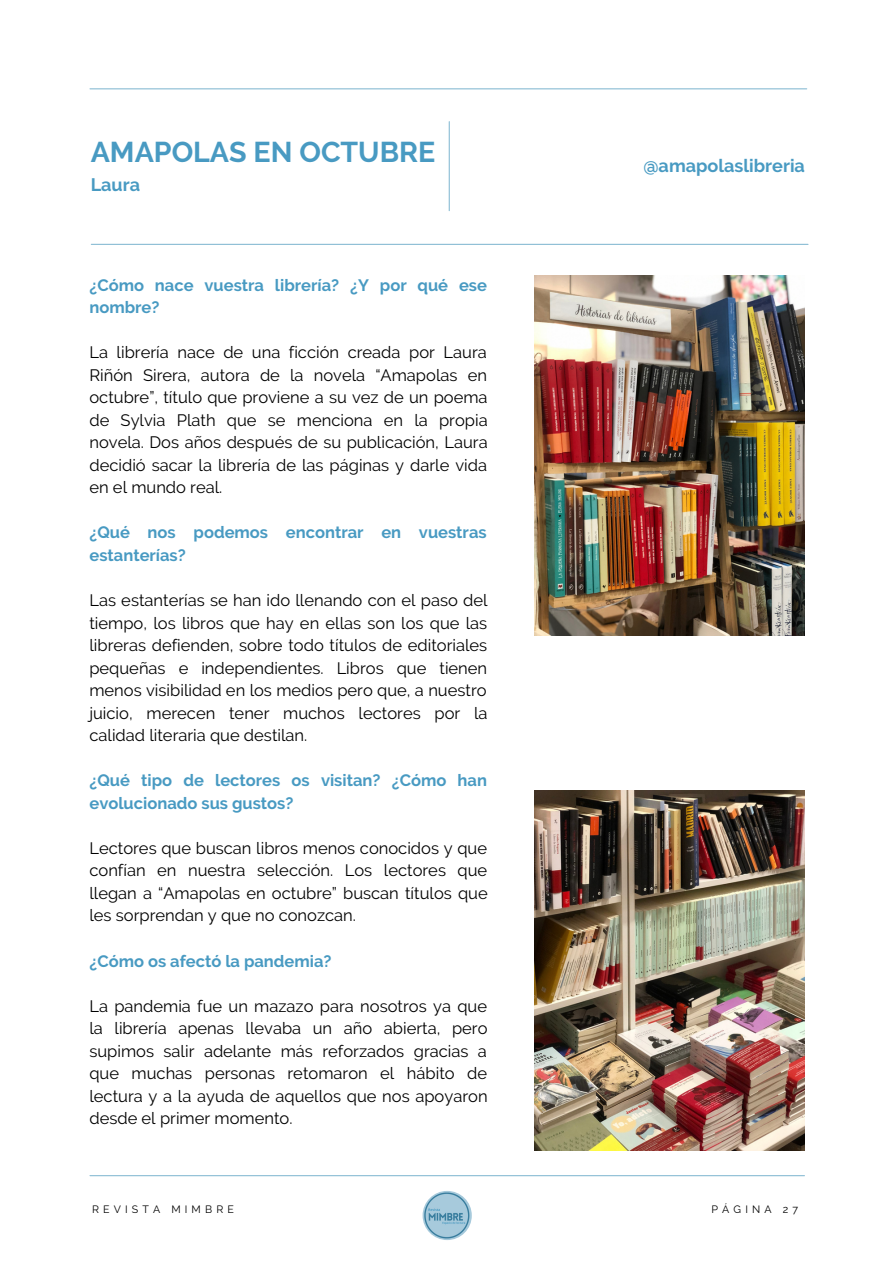
<style>
.page{position:relative;width:894px;height:1264px;background:#fff}
.page>*{position:absolute;margin:0;border:0;box-sizing:border-box;transform-origin:0 0}
.t1{font:700 28.5px "Raleway";color:#489ac2}
.t2{font:700 18px "Raleway";color:#489ac2}
.t3{font:16.5px/22.5px "Raleway";color:#000;text-align:justify}
.t4{font:700 16.5px/22.5px "Raleway";color:#489ac2}
.t5{font:10.65px "Raleway";letter-spacing:.39em;color:#000}
</style>
<div class="page">
<hr style="left:90px;top:1175px;width:714px;height:1px;background:#8abcd4">
<hr style="left:90px;top:88px;width:716px;height:1px;background:#8abcd4">
<hr style="left:91px;top:244px;width:716px;height:1px;background:#8abcd4">
<img style="left:422px;top:1190px;width:49px;height:49px;border-radius:50%">
<hr style="left:448px;top:122px;width:1px;height:89px;background:#8abcd4">
<img style="left:534px;top:275px;width:270px;height:361px">
<img style="left:534px;top:790px;width:270px;height:360px">
<h1 class="t1" style="left:91px;top:135px;width:346px">AMAPOLAS EN OCTUBRE</h1>
<p class="t2" style="left:91px;top:174px;width:51px">Laura</p>
<p class="t4" style="left:89px;top:273px;width:399px">¿Cómo nace vuestra librería? ¿Y por qué ese nombre?</p>
<p class="t3" style="left:89px;top:341px;width:399px">La librería nace de una ficción creada por Laura Riñón Sirera, autora de la novela “Amapolas en octubre”, título que proviene a su vez de un poema de Sylvia Plath que se menciona en la propia novela. Dos años después de su publicación, Laura decidió sacar la librería de las páginas y darle vida en el mundo real.</p>
<p class="t4" style="left:89px;top:521px;width:398px">¿Qué nos podemos encontrar en vuestras estanterías?</p>
<p class="t3" style="left:89px;top:589px;width:399px">Las estanterías se han ido llenando con el paso del tiempo, los libros que hay en ellas son los que las libreras defienden, sobre todo títulos de editoriales pequeñas e independientes. Libros que tienen menos visibilidad en los medios pero que, a nuestro juicio, merecen tener muchos lectores por la calidad literaria que destilan.</p>
<p class="t4" style="left:89px;top:769px;width:399px">¿Qué tipo de lectores os visitan? ¿Cómo han evolucionado sus gustos?</p>
<p class="t3" style="left:89px;top:836px;width:399px">Lectores que buscan libros menos conocidos y que confían en nuestra selección. Los lectores que llegan a “Amapolas en octubre” buscan títulos que les sorprendan y que no conozcan.</p>
<p class="t4" style="left:89px;top:949px;width:243px">¿Cómo os afectó la pandemia?</p>
<p class="t3" style="left:89px;top:994px;width:399px">La pandemia fue un mazazo para nosotros ya que la librería apenas llevaba un año abierta, pero supimos salir adelante más reforzados gracias a que muchas personas retomaron el hábito de lectura y a la ayuda de aquellos que nos apoyaron desde el primer momento.</p>
<p class="t2" style="left:643px;top:155px;width:163px">@amapolaslibreria</p>
<p class="t5" style="left:92px;top:1202px;width:143px">REVISTA MIMBRE</p>
<p class="t5" style="left:711px;top:1202px;width:88px">PÁGINA 27</p>
</div>
